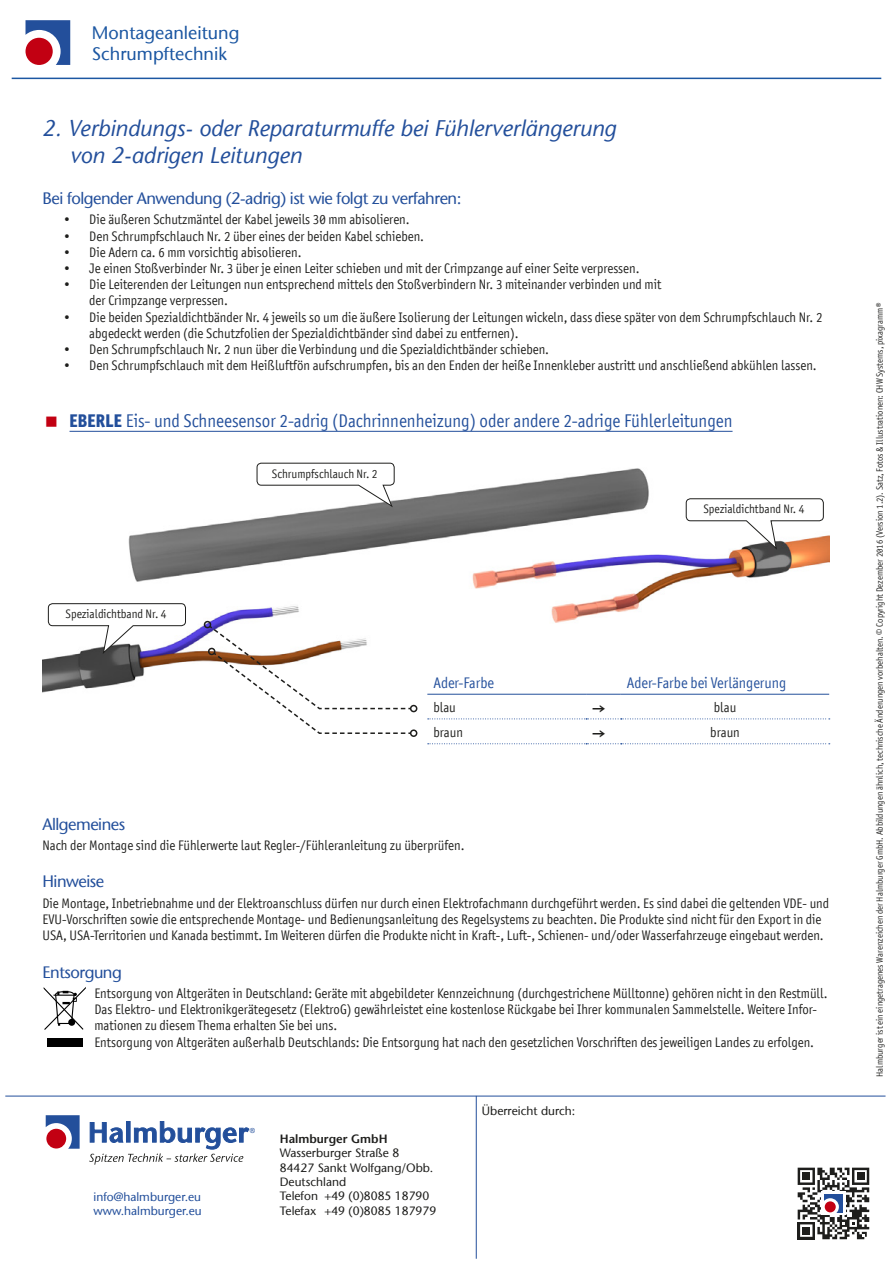
<style>
.page{position:relative;width:893px;height:1263px;background:#fff}
.page>*{position:absolute;margin:0;border:0;box-sizing:border-box;transform-origin:0 0}
.t1{font:italic 22.5px/27px "Stone Sans";color:#234f9b}
.t2{font:18px "Axel";color:#234f9b}
.t3{font:18px/21.6px "Stone Sans";color:#1c57a2}
.t4{font:16.5px "Stone Sans";letter-spacing:-.03em;color:#234f9b}
.t5{font:15px "Axel";color:#234f9b}
.t6{font:13.5px/16.2px "Axel";color:#1e1e1c}
.t7{font:12px/14.4px "Stone Sans";color:#1e1e1c}
.t8{font:12px "Axel";color:#1e1e1c}
.t9{font:12px/14.4px "Stone Sans";color:#234f9b}
.t10{font:600 12px "Stone Sans";color:#1e1e1c}
.t11{font:9px "Axel";color:#1e1e1c}
.t12{font:7.05px "Stone Sans";color:#234f9b}
.s1{font-weight:700}
</style>
<div class="page">
<hr style="left:12px;top:78px;width:869px;height:1px;background:#1c57a2">
<div style="left:47px;top:1038px;width:35px;height:9px;background:#000"></div>
<svg style="left:44px;top:987px;width:42px;height:43px"></svg>
<hr style="left:70px;top:431px;width:662px;height:1px;background:#234f9b">
<img style="left:43px;top:462px;width:786px;height:244px">
<hr style="left:427px;top:694px;width:159px;height:1px;background:#234f9b">
<hr style="left:586px;top:694px;width:35px;height:1px;background:#234f9b">
<hr style="left:621px;top:694px;width:208px;height:1px;background:#234f9b">
<svg style="left:428px;top:718px;width:402px;height:1px"></svg>
<svg style="left:428px;top:743px;width:402px;height:1px"></svg>
<svg style="left:257px;top:463px;width:138px;height:44px"></svg>
<svg style="left:48px;top:603px;width:138px;height:51px"></svg>
<svg style="left:686px;top:498px;width:138px;height:51px"></svg>
<div style="left:410px;top:705px;width:7px;height:7px;border:2px solid #1e1e1c;border-radius:50%"></div>
<div style="left:204px;top:621px;width:7px;height:7px;border:2px solid #1e1e1c;border-radius:50%"></div>
<svg style="left:208px;top:624px;width:204px;height:110px"></svg>
<div style="left:410px;top:729px;width:7px;height:8px;border:2px solid #1e1e1c;border-radius:50%"></div>
<div style="left:208px;top:648px;width:7px;height:7px;border:2px solid #1e1e1c;border-radius:50%"></div>
<svg style="left:26px;top:20px;width:44px;height:45px"></svg>
<div style="left:26px;top:38px;width:27px;height:27px;background:#c20012;border-radius:50%"></div>
<hr style="left:5px;top:1096px;width:880px;height:1px;background:#234f9b">
<hr style="left:476px;top:1096px;width:1px;height:163px;background:#234f9b">
<svg style="left:46px;top:1115px;width:34px;height:34px"></svg>
<div style="left:46px;top:1129px;width:20px;height:19px;background:#c20012;border-radius:50%"></div>
<svg style="left:89px;top:1121px;width:161px;height:44px"></svg>
<svg style="left:797px;top:1167px;width:73px;height:73px"></svg>
<svg style="left:798px;top:1168px;width:71px;height:71px"></svg>
<div style="left:825px;top:1201px;width:11px;height:11px;background:#c20012;border-radius:50%"></div>
<svg style="left:593px;top:705px;width:12px;height:1px"></svg>
<h2 class="t3" style="left:92px;top:21px;width:149px">Montageanleitung<br>Schrumpftechnik</h2>
<h1 class="t1" style="left:70px;top:115px;width:548px;text-indent:-28px">2. Verbindungs- oder Reparaturmuffe bei Fühlerverlängerung von 2-adrigen Leitungen</h1>
<p class="t4" style="left:43px;top:188px;width:420px">Bei folgender Anwendung (2-adrig) ist wie folgt zu verfahren:</p>
<p class="t6" style="left:64px;top:211px;width:347px">• Die äußeren Schutzmäntel der Kabel jeweils 30 mm abisolieren.</p>
<p class="t6" style="left:64px;top:228px;width:362px">• Den Schrumpfschlauch Nr. 2 über eines der beiden Kabel schieben.</p>
<p class="t6" style="left:64px;top:244px;width:239px">• Die Adern ca. 6 mm vorsichtig abisolieren.</p>
<p class="t6" style="left:64px;top:260px;width:577px">• Je einen Stoßverbinder Nr. 3 über je einen Leiter schieben und mit der Crimpzange auf einer Seite verpressen.</p>
<p class="t6" style="left:89px;top:276px;width:574px;text-indent:-26px">• Die Leiterenden der Leitungen nun entsprechend mittels den Stoßverbindern Nr. 3 miteinander verbinden und mit der Crimpzange verpressen.</p>
<p class="t6" style="left:89px;top:309px;width:735px;text-indent:-26px">• Die beiden Spezialdichtbänder Nr. 4 jeweils so um die äußere Isolierung der Leitungen wickeln, dass diese später von dem Schrumpfschlauch Nr. 2 abgedeckt werden (die Schutzfolien der Spezialdichtbänder sind dabei zu entfernen).</p>
<p class="t6" style="left:64px;top:341px;width:487px">• Den Schrumpfschlauch Nr. 2 nun über die Verbindung und die Spezialdichtbänder schieben.</p>
<p class="t6" style="left:64px;top:357px;width:754px">• Den Schrumpfschlauch mit dem Heißluftfön aufschrumpfen, bis an den Enden der heiße Innenkleber austritt und anschließend abkühlen lassen.</p>
<h2 class="t2" style="left:70px;top:410px;width:664px"><span class="s1">EBERLE</span> Eis- und Schneesensor 2-adrig (Dachrinnenheizung) oder andere 2-adrige Fühlerleitungen</h2>
<p class="t8" style="left:66px;top:607px;width:102px">Spezialdichtband Nr. 4</p>
<p class="t8" style="left:272px;top:467px;width:107px">Schrumpfschlauch Nr. 2</p>
<p class="t8" style="left:703px;top:502px;width:102px">Spezialdichtband Nr. 4</p>
<p class="t5" style="left:433px;top:674px;width:62px">Ader-Farbe</p>
<p class="t5" style="left:627px;top:674px;width:161px">Ader-Farbe bei Verlängerung</p>
<p class="t6" style="left:433px;top:699px;width:24px">blau</p>
<p class="t6" style="left:714px;top:699px;width:24px">blau</p>
<p class="t6" style="left:433px;top:724px;width:31px">braun</p>
<p class="t6" style="left:710px;top:724px;width:31px">braun</p>
<p class="t4" style="left:43px;top:814px;width:84px">Allgemeines</p>
<p class="t6" style="left:43px;top:837px;width:423px">Nach der Montage sind die Fühlerwerte laut Regler-/Fühleranleitung zu überprüfen.</p>
<p class="t4" style="left:43px;top:871px;width:63px">Hinweise</p>
<p class="t6" style="left:43px;top:895px;width:788px">Die Montage, Inbetriebnahme und der Elektroanschluss dürfen nur durch einen Elektrofachmann durchgeführt werden. Es sind dabei die geltenden VDE- und<br>EVU-Vorschriften sowie die entsprechende Montage- und Bedienungsanleitung des Regelsystems zu beachten. Die Produkte sind nicht für den Export in die<br>USA, USA-Territorien und Kanada bestimmt. Im Weiteren dürfen die Produkte nicht in Kraft-, Luft-, Schienen- und/oder Wasserfahrzeuge eingebaut werden.</p>
<p class="t4" style="left:43px;top:962px;width:81px">Entsorgung</p>
<p class="t6" style="left:94px;top:985px;width:735px">Entsorgung von Altgeräten in Deutschland: Geräte mit abgebildeter Kennzeichnung (durchgestrichene Mülltonne) gehören nicht in den Restmüll.<br>Das Elektro- und Elektronikgerätegesetz (ElektroG) gewährleistet eine kostenlose Rückgabe bei Ihrer kommunalen Sammelstelle. Weitere Infor&shy;mationen zu diesem Thema erhalten Sie bei uns.<br>Entsorgung von Altgeräten außerhalb Deutschlands: Die Entsorgung hat nach den gesetzlichen Vorschriften des jeweiligen Landes zu erfolgen.</p>
<p class="t9" style="left:94px;top:1189px;width:110px">info@halmburger.eu www.halmburger.eu</p>
<p class="t12" style="left:250px;top:1126px;width:7px">®</p>
<p class="t10" style="left:280px;top:1131px;width:109px">Halmburger GmbH</p>
<p class="t7" style="left:280px;top:1146px;width:158px">Wasserburger Straße 8<br>84427 Sankt Wolfgang/Obb.<br>Deutschland<br>Telefon +49 (0)8085 18790<br>Telefax +49 (0)8085 187979</p>
<p class="t7" style="left:482px;top:1104px;width:95px">Überreicht durch:</p>
<p class="t11" style="left:874px;top:1077px;width:776px;rotate:-90deg">Halmburger ist ein eingetragenes Warenzeichen der Halmburger GmbH. Abbildungen ähnlich, technische Änderungen vorbehalten. © Copyright Dezember 2016 (Version 1.2). Satz, Fotos &amp; Illustrationen: CHW Systems, pixagramm®</p>
</div>
